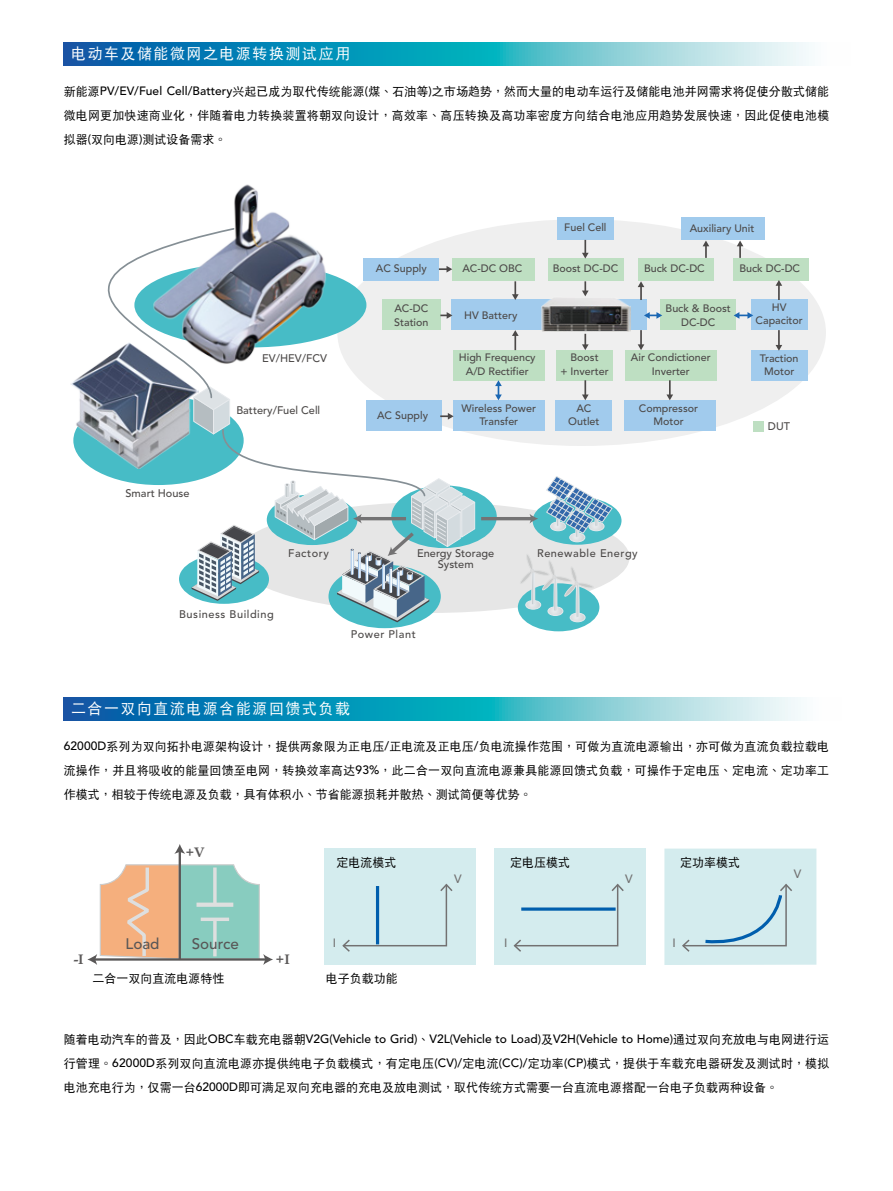
<style>
.page{position:relative;width:893px;height:1191px;background:#fff}
.page>*{position:absolute;margin:0;border:0;box-sizing:border-box;transform-origin:0 0}
.t1{font:500 15.15px "Avenir";color:#595757}
.t2{font:15px "DF Hei W5 GB5";letter-spacing:.1em;color:#fff}
.t3{font:700 13.8px "Book Antiqua";color:#5c5a5a}
.t4{font:12px/24px "DF Hei W5 GB5";color:#000;text-align:justify}
.t5{font:500 12px "Avenir";color:#000}
.t6{font:500 12px "Avenir";color:#727171}
.t7{font:500 10.95px/11.1px "Avenir";color:#4c4948;text-align:center}
.t8{font:500 10.95px "Avenir";letter-spacing:.05em;color:#4c4948}
.t9{font:500 10.65px/13.4px "Avenir";color:#4c4948;text-align:center}
.s1{font-family:"Avenir";font-weight:500}
.s2{font-family:"DF Hei W5 GB5";font-weight:400}
</style>
<div class="page">
<svg style="left:64px;top:697px;width:737px;height:23px;background:#42a8c5"></svg>
<svg style="left:64px;top:43px;width:745px;height:22px;background:#42a8c5"></svg>
<div style="left:234px;top:502px;width:395px;height:111px;background:#e6e6e6;border-radius:50%"></div>
<div style="left:337px;top:219px;width:489px;height:227px;background:#efefef;border-radius:50%"></div>
<div style="left:533px;top:496px;width:88px;height:49px;background:#47bcc6;border-radius:50%"></div>
<div style="left:518px;top:583px;width:81px;height:48px;background:#47bcc6;border-radius:50%"></div>
<svg style="left:546px;top:476px;width:67px;height:66px"></svg>
<svg style="left:520px;top:555px;width:74px;height:67px"></svg>
<div style="left:391px;top:485px;width:106px;height:63px;background:#47bcc6;border-radius:50%"></div>
<div style="left:328px;top:564px;width:113px;height:64px;background:#47bcc6;border-radius:50%"></div>
<img style="left:234px;top:184px;width:56px;height:43px">
<hr style="left:481px;top:517px;width:51px;height:3px;background:#747374">
<svg style="left:530px;top:514px;width:8px;height:9px"></svg>
<div style="left:451px;top:299px;width:195px;height:31px;background:#a1cbed"></div>
<div style="left:557px;top:217px;width:57px;height:22px;background:#a1cbed"></div>
<div style="left:555px;top:400px;width:57px;height:31px;background:#a1cbed"></div>
<div style="left:452px;top:258px;width:82px;height:22px;background:#bedfc2"></div>
<div style="left:753px;top:421px;width:11px;height:10px;background:#bedfc2"></div>
<div style="left:681px;top:217px;width:83px;height:23px;background:#a1cbed"></div>
<div style="left:548px;top:258px;width:75px;height:22px;background:#bedfc2"></div>
<div style="left:638px;top:258px;width:75px;height:22px;background:#bedfc2"></div>
<div style="left:733px;top:258px;width:76px;height:22px;background:#bedfc2"></div>
<div style="left:453px;top:400px;width:91px;height:31px;background:#a1cbed"></div>
<div style="left:625px;top:400px;width:91px;height:31px;background:#a1cbed"></div>
<div style="left:453px;top:350px;width:91px;height:30px;background:#bedfc2"></div>
<div style="left:751px;top:299px;width:57px;height:31px;background:#a1cbed"></div>
<div style="left:751px;top:350px;width:57px;height:30px;background:#a1cbed"></div>
<div style="left:556px;top:350px;width:57px;height:30px;background:#bedfc2"></div>
<div style="left:660px;top:299px;width:76px;height:31px;background:#bedfc2"></div>
<div style="left:626px;top:350px;width:91px;height:30px;background:#bedfc2"></div>
<svg style="left:512px;top:281px;width:7px;height:19px"></svg>
<svg style="left:512px;top:330px;width:7px;height:20px"></svg>
<svg style="left:495px;top:380px;width:7px;height:20px"></svg>
<svg style="left:582px;top:334px;width:7px;height:16px"></svg>
<svg style="left:582px;top:380px;width:7px;height:20px"></svg>
<svg style="left:666px;top:380px;width:7px;height:20px"></svg>
<svg style="left:638px;top:330px;width:6px;height:20px"></svg>
<svg style="left:582px;top:281px;width:7px;height:15px"></svg>
<svg style="left:582px;top:240px;width:7px;height:18px"></svg>
<svg style="left:638px;top:281px;width:6px;height:19px"></svg>
<svg style="left:703px;top:240px;width:6px;height:18px"></svg>
<svg style="left:737px;top:240px;width:6px;height:18px"></svg>
<svg style="left:776px;top:280px;width:6px;height:20px"></svg>
<svg style="left:644px;top:312px;width:18px;height:7px"></svg>
<svg style="left:734px;top:312px;width:19px;height:7px"></svg>
<svg style="left:71px;top:227px;width:404px;height:395px"></svg>
<svg style="left:776px;top:330px;width:6px;height:21px"></svg>
<img style="left:541px;top:298px;width:89px;height:33px">
<svg style="left:87px;top:864px;width:186px;height:101px"></svg>
<hr style="left:179px;top:851px;width:2px;height:108px;background:#595757">
<svg style="left:174px;top:844px;width:11px;height:10px"></svg>
<div style="left:324px;top:848px;width:152px;height:117px;background:#d4ecee"></div>
<svg style="left:342px;top:883px;width:111px;height:69px"></svg>
<hr style="left:376px;top:886px;width:3px;height:58px;background:#005ead">
<div style="left:494px;top:848px;width:152px;height:117px;background:#d4ecee"></div>
<div style="left:664px;top:848px;width:152px;height:117px;background:#d4ecee"></div>
<svg style="left:513px;top:883px;width:111px;height:69px"></svg>
<svg style="left:682px;top:883px;width:110px;height:69px"></svg>
<hr style="left:521px;top:907px;width:95px;height:3px;background:#005ead">
<p class="t2" style="left:71px;top:46px;width:280px">電動車及儲能微網之電源轉換測試應用</p>
<p class="t4" style="left:64px;top:79px;width:767px">新能源<span class="s1">PV/EV/Fuel Cell/Battery</span>興起已成為取代傳統能源<span class="s1">(</span>煤、石油等<span class="s1">)</span>之市場趨勢，然而大量的電動車運行及儲能電池併網需求將促使分散式儲能微電網更加快速商業化，伴隨著電力轉換裝置將朝雙向設計，高效率、高壓轉換及高功率密度方向結合電池應用趨勢發展快速，因此促使電池模擬器<span class="s1">(</span>雙向電源<span class="s1">)</span>測試設備需求。</p>
<p class="t7" style="left:262px;top:353px;width:66px">EV/HEV/FCV</p>
<p class="t7" style="left:236px;top:405px;width:85px">Battery/Fuel Cell</p>
<p class="t9" style="left:564px;top:221px;width:44px">Fuel Cell</p>
<p class="t9" style="left:690px;top:221px;width:66px">Auxiliary Unit</p>
<p class="t9" style="left:376px;top:262px;width:52px">AC Supply</p>
<p class="t9" style="left:462px;top:262px;width:62px">AC-DC OBC</p>
<p class="t9" style="left:553px;top:262px;width:67px">Boost DC-DC</p>
<p class="t9" style="left:644px;top:262px;width:62px">Buck DC-DC</p>
<p class="t9" style="left:739px;top:262px;width:62px">Buck DC-DC</p>
<p class="t9" style="left:394px;top:302px;width:36px;text-align:left">AC-DC<br>Station</p>
<p class="t9" style="left:464px;top:309px;width:55px">HV Battery</p>
<p class="t9" style="left:459px;top:351px;width:78px">High Frequency<br>A/D Rectifier</p>
<p class="t9" style="left:560px;top:351px;width:50px">Boost<br>+ Inverter</p>
<p class="t9" style="left:666px;top:302px;width:67px">Buck &amp; Boost<br>DC-DC</p>
<p class="t9" style="left:631px;top:351px;width:81px">Air Condictioner<br>Inverter</p>
<p class="t9" style="left:756px;top:301px;width:49px">HV<br>Capacitor</p>
<p class="t9" style="left:760px;top:351px;width:40px">Traction<br>Motor</p>
<p class="t9" style="left:377px;top:408px;width:52px">AC Supply</p>
<p class="t9" style="left:462px;top:402px;width:76px">Wireless Power<br>Transfer</p>
<p class="t9" style="left:639px;top:402px;width:61px">Compressor<br>Motor</p>
<p class="t9" style="left:568px;top:402px;width:33px">AC<br>Outlet</p>
<p class="t7" style="left:768px;top:421px;width:24px">DUT</p>
<p class="t7" style="left:126px;top:488px;width:66px">Smart House</p>
<p class="t8" style="left:288px;top:547px;width:42px">Factory</p>
<p class="t8" style="left:179px;top:607px;width:96px">Business Building</p>
<p class="t7" style="left:417px;top:548px;width:79px">Energy Storage<br>System</p>
<p class="t8" style="left:351px;top:628px;width:67px">Power Plant</p>
<p class="t8" style="left:537px;top:547px;width:102px">Renewable Energy</p>
<p class="t2" style="left:71px;top:701px;width:281px">二合一雙向直流電源含能源回饋式負載</p>
<p class="t4" style="left:64px;top:735px;width:767px"><span class="s1">62000D</span>系列為雙向拓撲電源架構設計，提供兩象限為正電壓<span class="s1">/</span>正電流及正電壓<span class="s1">/</span>負電流操作範圍，可做為直流電源輸出，亦可做為直流負載拉載電流操作，並且將吸收的能量回饋至電網，轉換效率高達<span class="s1">93%</span>，此二合一雙向直流電源兼具能源回饋式負載，可操作於定電壓、定電流、定功率工作模式，相較於傳統電源及負載，具有體積小、節省能源損耗並散熱、測試簡便等優勢。</p>
<p class="t3" style="left:186px;top:843px;width:21px">+V</p>
<p class="t1" style="left:125px;top:934px;width:36px">Load</p>
<p class="t1" style="left:192px;top:934px;width:49px">Source</p>
<p class="t3" style="left:74px;top:950px;width:11px">-I</p>
<p class="t3" style="left:276px;top:950px;width:15px">+I</p>
<p class="t4" style="left:336px;top:850px;width:61px">定電流模式</p>
<p class="t4" style="left:510px;top:850px;width:61px">定電壓模式</p>
<p class="t4" style="left:680px;top:850px;width:61px">定功率模式</p>
<p class="t6" style="left:333px;top:936px;width:5px">I</p>
<p class="t6" style="left:454px;top:872px;width:9px">V</p>
<p class="t6" style="left:625px;top:872px;width:9px">V</p>
<p class="t6" style="left:504px;top:936px;width:5px">I</p>
<p class="t6" style="left:673px;top:936px;width:5px">I</p>
<p class="t4" style="left:92px;top:966px;width:133px">二合一雙向直流電源特性</p>
<p class="t4" style="left:326px;top:966px;width:74px">電子負載功能</p>
<p class="t6" style="left:794px;top:867px;width:9px">V</p>
<p class="t5" style="left:64px;top:1032px;width:767px"><span class="s2">隨著電動汽車的普及，因此</span>OBC<span class="s2">車載充電器朝</span>V2G(Vehicle to Grid)<span class="s2">、</span>V2L(Vehicle to Load)<span class="s2">及</span>V2H(Vehicle to Home)<span class="s2">通過雙向充放電與電網進行運</span></p>
<p class="t4" style="left:64px;top:1051px;width:767px">行管理。<span class="s1">62000D</span>系列雙向直流電源亦提供純電子負載模式，有定電壓<span class="s1">(CV)/</span>定電流<span class="s1">(CC)/</span>定功率<span class="s1">(CP)</span>模式，提供於車載充電器研發及測試時，模擬電池充電行為，僅需一台<span class="s1">62000D</span>即可滿足雙向充電器的充電及放電測試，取代傳統方式需要一台直流電源搭配一台電子負載兩種設備。</p>
</div>
